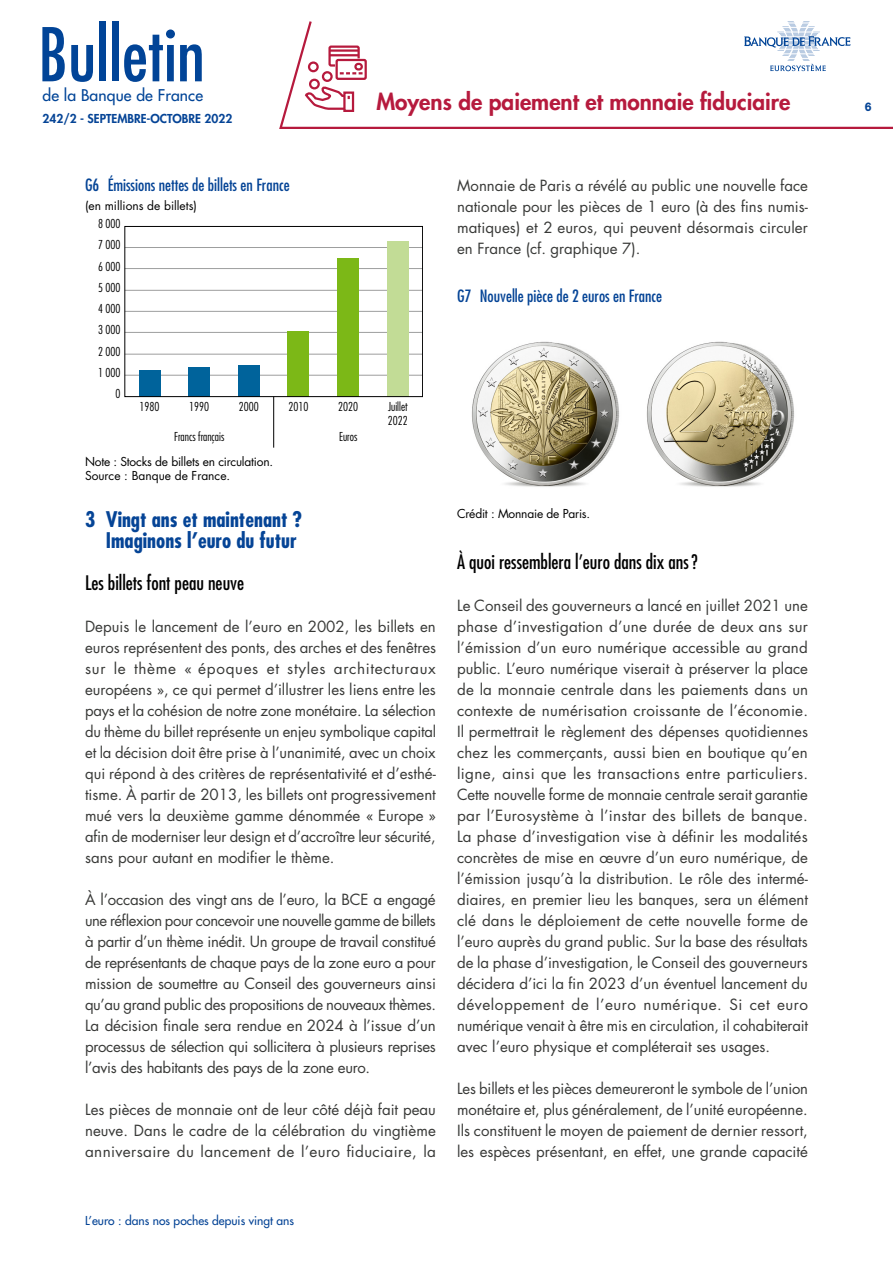
<style>
.page{position:relative;width:893px;height:1263px;background:#fff}
.page>*{position:absolute;margin:0;border:0;box-sizing:border-box;transform-origin:0 0}
.t1{font:condensed 72px "Futura Std";color:#014497}
.t2{font:800 22.5px "Futura Std";color:#b61a3d}
.t3{font:700 condensed 21px/21px "Futura Std";color:#054496;text-align:right}
.t4{font:condensed 19.5px "Futura Std";color:#000}
.t5{font:condensed 16.5px "Futura Std";color:#054496}
.t6{font:500 15.75px "Futura Std";letter-spacing:.01em;color:#014497}
.t7{font:15px/21px "Futura Std";color:#383937;text-align:justify}
.t8{font:300 condensed 12px/21.3px "Futura Std";color:#000}
.t9{font:12px/14.4px "Futura Std";letter-spacing:-.02em;color:#000}
.t10{font:500 12px "Futura Std";color:#054496}
.t11{font:800 12px "Futura Std";color:#054496}
.t12{font:12px "Futura Std";color:#000}
.t13{font:800 12px "Helvetica Neue LT Std";color:#054496;scale:.9 1}
</style>
<div class="page">
<svg style="left:279px;top:21px;width:614px;height:108px"></svg>
<svg style="left:744px;top:22px;width:106px;height:49px"></svg>
<div style="left:308px;top:61px;width:11px;height:11px;border:2px solid #b61a3d;border-radius:50%"></div>
<div style="left:322px;top:71px;width:11px;height:11px;border:2px solid #b61a3d;border-radius:50%"></div>
<div style="left:309px;top:79px;width:11px;height:10px;border:2px solid #b61a3d;border-radius:50%"></div>
<div style="left:343px;top:91px;width:11px;height:21px;border:2px solid #b61a3d"></div>
<svg style="left:304px;top:84px;width:46px;height:27px"></svg>
<div style="left:336px;top:59px;width:31px;height:21px;border:2px solid #b61a3d;border-radius:2px"></div>
<svg style="left:327px;top:44px;width:36px;height:30px"></svg>
<div style="left:354px;top:63px;width:9px;height:8px;border:2px solid #b61a3d;border-radius:3px"></div>
<img style="left:472px;top:341px;width:147px;height:146px">
<img style="left:646px;top:341px;width:148px;height:146px">
<hr style="left:125px;top:375px;width:298px;height:1px;background:#9d9e9e">
<hr style="left:125px;top:354px;width:298px;height:1px;background:#9d9e9e">
<hr style="left:125px;top:332px;width:298px;height:1px;background:#9d9e9e">
<hr style="left:125px;top:311px;width:298px;height:1px;background:#9d9e9e">
<hr style="left:125px;top:290px;width:298px;height:1px;background:#9d9e9e">
<hr style="left:125px;top:268px;width:298px;height:1px;background:#9d9e9e">
<hr style="left:125px;top:247px;width:298px;height:1px;background:#9d9e9e">
<div style="left:288px;top:331px;width:21px;height:66px;background:#7cb817"></div>
<div style="left:337px;top:258px;width:21px;height:139px;background:#7cb817"></div>
<div style="left:387px;top:241px;width:21px;height:156px;background:#c2dc96"></div>
<div style="left:139px;top:370px;width:21px;height:27px;background:#00639b"></div>
<div style="left:188px;top:367px;width:22px;height:30px;background:#00639b"></div>
<div style="left:238px;top:365px;width:22px;height:32px;background:#00639b"></div>
<hr style="left:273px;top:397px;width:1px;height:51px;background:#000">
<div style="left:125px;top:226px;width:298px;height:171px;border:1px solid #000"></div>
<h1 class="t1" style="left:38px;top:12px;width:168px">Bulletin</h1>
<p class="t6" style="left:43px;top:86px;width:162px">de la Banque de France</p>
<p class="t11" style="left:43px;top:111px;width:191px">242/2 - SEPTEMBRE-OCTOBRE 2022</p>
<h2 class="t2" style="left:376px;top:88px;width:415px">Moyens de paiement et monnaie fiduciaire</h2>
<p class="t13" style="left:865px;top:99px;width:9px">6</p>
<p class="t5" style="left:85px;top:175px;width:206px">G6 Émissions nettes de billets en France</p>
<p class="t12" style="left:85px;top:197px;width:113px">(en millions de billets)</p>
<p class="t8" style="left:98px;top:213px;width:24px">8 000</p>
<p class="t8" style="left:98px;top:234px;width:24px">7 000</p>
<p class="t8" style="left:98px;top:255px;width:24px">6 000</p>
<p class="t8" style="left:98px;top:277px;width:24px">5 000</p>
<p class="t8" style="left:98px;top:298px;width:24px">4 000</p>
<p class="t8" style="left:98px;top:319px;width:24px">3 000</p>
<p class="t8" style="left:98px;top:341px;width:24px">2 000<br>1 000</p>
<p class="t8" style="left:116px;top:383px;width:6px">0</p>
<p class="t8" style="left:140px;top:396px;width:21px">1980</p>
<p class="t8" style="left:189px;top:396px;width:21px">1990</p>
<p class="t8" style="left:239px;top:396px;width:21px">2000</p>
<p class="t8" style="left:289px;top:396px;width:21px">2010</p>
<p class="t8" style="left:338px;top:396px;width:21px">2020</p>
<p class="t8" style="left:174px;top:425px;width:52px">Francs français</p>
<p class="t8" style="left:339px;top:425px;width:20px">Euros</p>
<p class="t9" style="left:85px;top:455px;width:190px">Note : Stocks de billets en circulation.<br>Source : Banque de France.</p>
<p class="t8" style="left:388px;top:399px;width:21px;line-height:14.4px">Juillet<br>2022</p>
<p class="t7" style="left:457px;top:175px;width:352px">Monnaie de Paris a révélé au public une nouvelle face nationale pour les pièces de 1 euro (à des fins numis&shy;matiques) et 2 euros, qui peuvent désormais circuler en France (cf. graphique 7).</p>
<p class="t5" style="left:457px;top:286px;width:207px">G7 Nouvelle pièce de 2 euros en France</p>
<h3 class="t3" style="left:85px;top:509px;width:219px">3 Vingt ans et maintenant ?<br>Imaginons l’euro du futur</h3>
<h3 class="t4" style="left:85px;top:571px;width:161px">Les billets font peau neuve</h3>
<p class="t7" style="left:85px;top:616px;width:353px">Depuis le lancement de l’euro en 2002, les billets en euros représentent des ponts, des arches et des fenêtres sur le thème « époques et styles architecturaux européens », ce qui permet d’illustrer les liens entre les pays et la cohésion de notre zone monétaire. La sélection du thème du billet représente un enjeu symbolique capital et la décision doit être prise à l’unanimité, avec un choix qui répond à des critères de représentativité et d’esthé&shy;tisme. À partir de 2013, les billets ont progressivement mué vers la deuxième gamme dénommée « Europe » afin de moderniser leur design et d’accroître leur sécurité, sans pour autant en modifier le thème.</p>
<p class="t7" style="left:85px;top:889px;width:352px">À l’occasion des vingt ans de l’euro, la BCE a engagé une réflexion pour concevoir une nouvelle gamme de billets à partir d’un thème inédit. Un groupe de travail constitué de représentants de chaque pays de la zone euro a pour mission de soumettre au Conseil des gouverneurs ainsi qu’au grand public des propositions de nouveaux thèmes.<br>La décision finale sera rendue en 2024 à l’issue d’un processus de sélection qui sollicitera à plusieurs reprises l’avis des habitants des pays de la zone euro.</p>
<p class="t7" style="left:85px;top:1099px;width:352px">Les pièces de monnaie ont de leur côté déjà fait peau neuve. Dans le cadre de la célébration du vingtième anniversaire du lancement de l’euro fiduciaire, la</p>
<p class="t10" style="left:85px;top:1213px;width:210px">L’euro : dans nos poches depuis vingt ans</p>
<p class="t9" style="left:457px;top:507px;width:135px">Crédit : Monnaie de Paris.</p>
<h3 class="t4" style="left:457px;top:550px;width:242px">À quoi ressemblera l’euro dans dix ans?</h3>
<p class="t7" style="left:457px;top:595px;width:353px">Le Conseil des gouverneurs a lancé en juillet 2021 une phase d’investigation d’une durée de deux ans sur l’émission d’un euro numérique accessible au grand public. L’euro numérique viserait à préserver la place de la monnaie centrale dans les paiements dans un contexte de numérisation croissante de l’économie.<br>Il permettrait le règlement des dépenses quotidiennes chez les commerçants, aussi bien en boutique qu’en ligne, ainsi que les transactions entre particuliers.<br>Cette nouvelle forme de monnaie centrale serait garantie par l’Eurosystème à l’instar des billets de banque.<br>La phase d’investigation vise à définir les modalités concrètes de mise en œuvre d’un euro numérique, de l’émission jusqu’à la distribution. Le rôle des intermé&shy;diaires, en premier lieu les banques, sera un élément clé dans le déploiement de cette nouvelle forme de l’euro auprès du grand public. Sur la base des résultats de la phase d’investigation, le Conseil des gouverneurs décidera d’ici la fin 2023 d’un éventuel lancement du développement de l’euro numérique. Si cet euro numérique venait à être mis en circulation, il cohabiterait avec l’euro physique et compléterait ses usages.</p>
<p class="t7" style="left:457px;top:1078px;width:352px">Les billets et les pièces demeureront le symbole de l’union monétaire et, plus généralement, de l’unité européenne.<br>Ils constituent le moyen de paiement de dernier ressort, les espèces présentant, en effet, une grande capacité</p>
</div>
